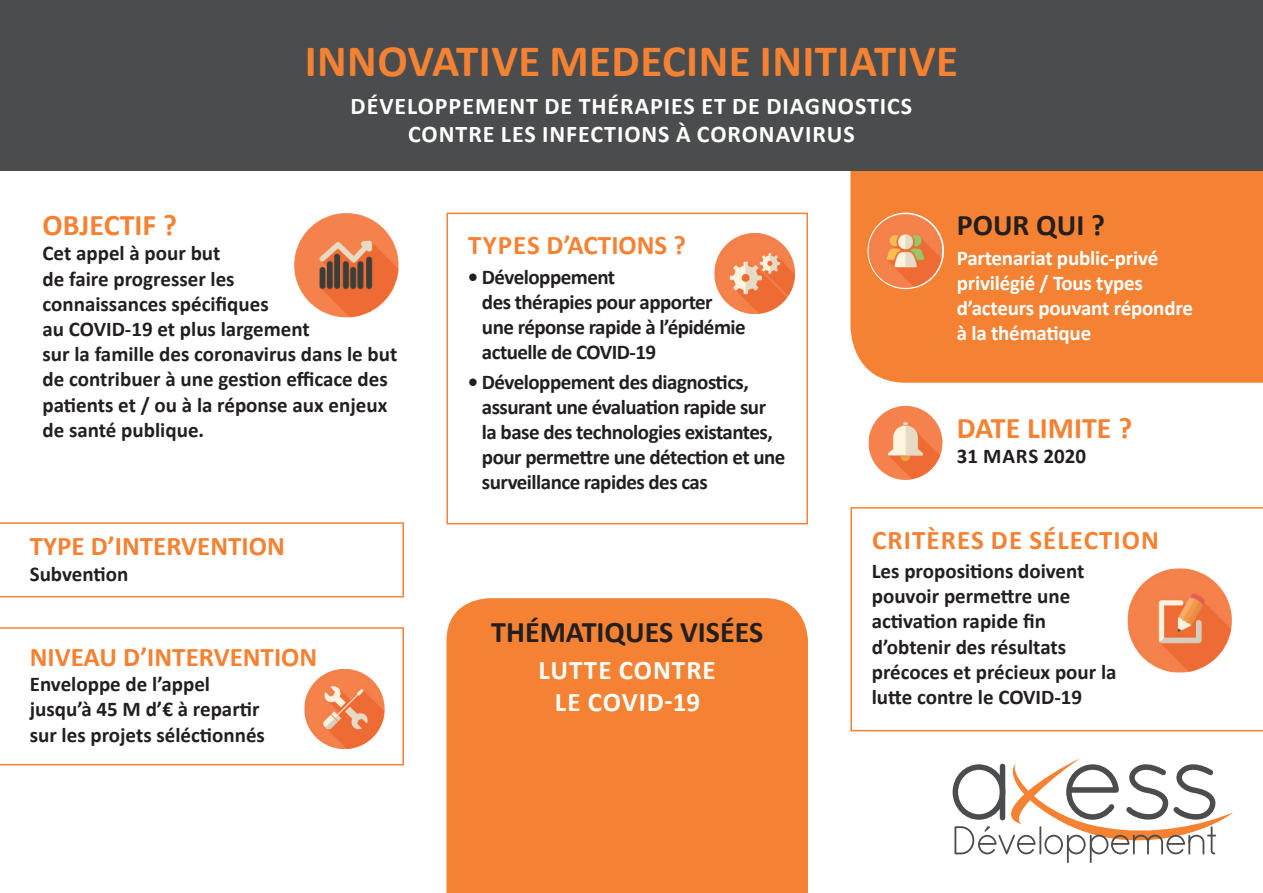
<style>
.page{position:relative;width:1263px;height:893px;background:#fff}
.page>*{position:absolute;margin:0;border:0;box-sizing:border-box;transform-origin:0 0}
.t1{font:700 45px "Calibri";letter-spacing:.01em;color:#f48232}
.t2{font:700 30px "Calibri";color:#231f20}
.t3{font:700 30px "Calibri";color:#f48232}
.t4{font:700 27px "Calibri";color:#f48232}
.t5{font:700 27px/32.4px "Calibri";letter-spacing:.04em;color:#fff;text-align:center}
.t6{font:700 27px "Calibri";letter-spacing:.04em;color:#f48232}
.t7{font:700 24px/28.8px "Calibri";letter-spacing:.04em;color:#fff;text-align:center}
.t8{font:700 21px/25.2px "Calibri";letter-spacing:-.005em;color:#231f20}
.t9{font:700 21px/25.2px "Calibri";letter-spacing:-.025em;color:#231f20}
.t10{font:700 21px/25.2px "Calibri";letter-spacing:-.01em;color:#fff}
</style>
<div class="page">
<div style="left:446px;top:598px;width:362px;height:295px;background:#f48232"></div>
<div style="left:850px;top:170px;width:413px;height:213px;background:#f48232"></div>
<svg style="left:850px;top:507px;width:413px;height:225px"></svg>
<svg style="left:446px;top:212px;width:362px;height:313px"></svg>
<div style="left:0;top:0;width:1263px;height:170px;background:#4b4c4d"></div>
<hr style="left:1067px;top:835px;width:2px;height:28px;background:#4b4c4d">
<hr style="left:1090px;top:835px;width:2px;height:28px;background:#4b4c4d">
<svg style="left:952px;top:758px;width:281px;height:102px"></svg>
<img style="left:867px;top:213px;width:77px;height:76px;border-radius:38px">
<img style="left:867px;top:405px;width:77px;height:76px;border-radius:38px">
<img style="left:1127px;top:568px;width:106px;height:106px;border-radius:53px">
<img style="left:293px;top:213px;width:107px;height:106px;border-radius:53px">
<img style="left:708px;top:227px;width:93px;height:93px;border-radius:47px">
<svg style="left:0;top:522px;width:404px;height:76px"></svg>
<svg style="left:0;top:627px;width:404px;height:139px"></svg>
<img style="left:298px;top:662px;width:94px;height:94px;border-radius:47px">
<h1 class="t1" style="left:305px;top:33px;width:655px">INNOVATIVE MEDECINE INITIATIVE</h1>
<p class="t7" style="left:351px;top:91px;width:563px">DÉVELOPPEMENT DE THÉRAPIES ET DE DIAGNOSTICS<br>CONTRE LES INFECTIONS À CORONAVIRUS</p>
<h2 class="t3" style="left:43px;top:206px;width:136px">OBJECTIF ?</h2>
<p class="t8" style="left:43px;top:241px;width:356px">Cet appel à pour but<br>de faire progresser les<br>connaissances spécifiques<br>au COVID-19 et plus largement<br>sur la famille des coronavirus dans le but de contribuer à une gestion efficace des patients et / ou à la réponse aux enjeux de santé publique.</p>
<p class="t4" style="left:30px;top:529px;width:257px">TYPE D’INTERVENTION</p>
<p class="t8" style="left:30px;top:561px;width:100px">Subvention</p>
<p class="t4" style="left:30px;top:640px;width:289px">NIVEAU D’INTERVENTION</p>
<p class="t8" style="left:30px;top:671px;width:237px">Enveloppe de l’appel jusqu’à 45 M d’€ à repartir sur les projets séléctionnés</p>
<p class="t4" style="left:468px;top:228px;width:219px">TYPES D’ACTIONS ?</p>
<p class="t9" style="left:482px;top:264px;width:265px;text-indent:-14px">• Développement<br>des thérapies pour apporter une réponse rapide à l’épidémie actuelle de COVID-19</p>
<p class="t9" style="left:482px;top:369px;width:305px;text-indent:-14px">• Développement des diagnostics, assurant une évaluation rapide sur la base des technologies existantes, pour permettre une détection et une surveillance rapides des cas</p>
<h2 class="t2" style="left:491px;top:613px;width:273px">THÉMATIQUES VISÉES</h2>
<p class="t5" style="left:539px;top:653px;width:179px">LUTTE CONTRE<br>LE COVID-19</p>
<h2 class="t2" style="left:957px;top:206px;width:150px">POUR QUI ?</h2>
<p class="t10" style="left:957px;top:245px;width:238px">Partenariat public-privé privilégié / Tous types d’acteurs pouvant répondre à la thématique</p>
<h2 class="t3" style="left:957px;top:409px;width:177px">DATE LIMITE ?</h2>
<p class="t8" style="left:957px;top:443px;width:131px">31 MARS 2020</p>
<p class="t6" style="left:872px;top:522px;width:288px">CRITÈRES DE SÉLECTION</p>
<p class="t8" style="left:872px;top:558px;width:246px">Les propositions doivent pouvoir permettre une activation rapide fin d’obtenir des résultats précoces et précieux pour la lutte contre le COVID-19</p>
</div>
